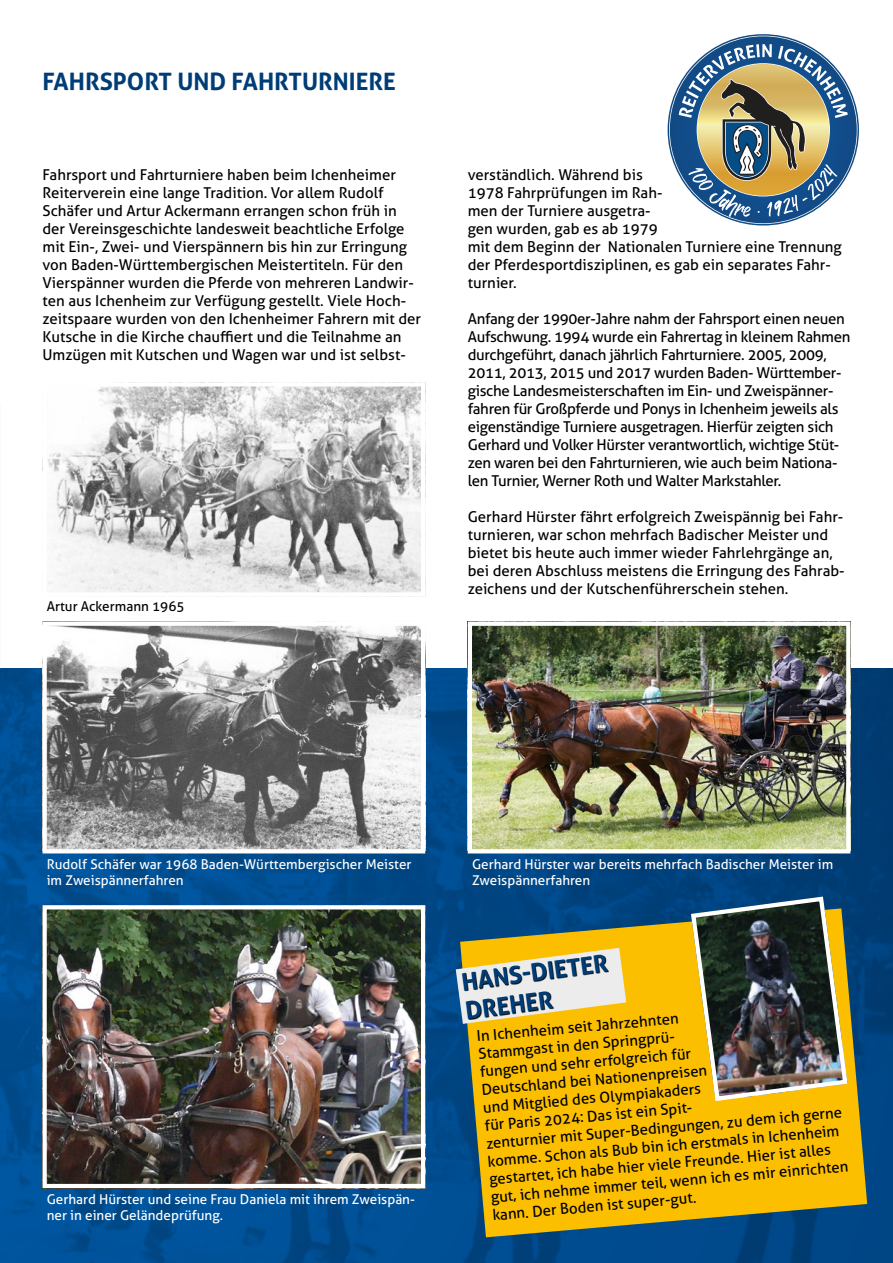
<style>
.page{position:relative;width:893px;height:1263px;background:#fff}
.page>*{position:absolute;margin:0;border:0;box-sizing:border-box;transform-origin:0 0}
.t1{font:700 24px/29.1px "Aller";color:#003d76}
.t2{font:15px/18px "Aller";color:#000}
.t3{font:15px/18px "Aller";letter-spacing:-.02em;color:#000}
.t4{font:13.5px/16.2px "Aller";color:#fff}
.t5{font:13.5px "Aller";color:#000}
</style>
<div class="page">
<img style="left:0;top:668px;width:893px;height:595px">
<img style="left:48px;top:387px;width:372px;height:205px">
<div style="left:43px;top:382px;width:382px;height:215px;border:4px solid #fff"></div>
<img style="left:473px;top:626px;width:372px;height:222px">
<div style="left:468px;top:621px;width:382px;height:232px;border:4px solid #fff"></div>
<img style="left:48px;top:910px;width:372px;height:273px">
<div style="left:43px;top:905px;width:382px;height:283px;border:4px solid #fff"></div>
<img style="left:48px;top:626px;width:372px;height:222px">
<div style="left:43px;top:621px;width:382px;height:232px;border:4px solid #fff"></div>
<svg style="left:460px;top:908px;width:407px;height:329px;fill:#fcbf00"></svg>
<svg style="left:456px;top:948px;width:170px;height:76px"></svg>
<svg style="left:463px;top:955px;width:146px;height:64px;fill:#ece8e7"></svg>
<img style="left:689px;top:894px;width:161px;height:209px">
<svg style="left:670px;top:36px;width:187px;height:187px"></svg>
<svg style="left:679px;top:44px;width:169px;height:173px"></svg>
<h1 class="t1" style="left:43px;top:67px;width:355px">FAHRSPORT UND FAHRTURNIERE</h1>
<p class="t2" style="left:43px;top:166px;width:380px">Fahrsport und Fahrturniere haben beim Ichenheimer Reiterverein eine lange Tradition. Vor allem Rudolf Schäfer und Artur Ackermann errangen schon früh in der Vereinsgeschichte landesweit beachtliche Erfolge mit Ein-, Zwei- und Vierspännern bis hin zur Erringung von Baden-Württembergischen Meistertiteln. Für den Vierspänner wurden die Pferde von mehreren Landwir&shy;ten aus Ichenheim zur Verfügung gestellt. Viele Hoch&shy;zeitspaare wurden von den Ichenheimer Fahrern mit der Kutsche in die Kirche chauffiert und die Teilnahme an Umzügen mit Kutschen und Wagen war und ist selbst-</p>
<p class="t2" style="left:468px;top:166px;width:376px">verständlich. Während bis<br>1978 Fahrprüfungen im Rah-<br>men der Turniere ausgetra-<br>gen wurden, gab es ab 1979<br>mit dem Beginn der Nationalen Turniere eine Trennung der Pferdesportdisziplinen, es gab ein separates Fahr&shy;turnier.</p>
<p class="t3" style="left:468px;top:310px;width:384px">Anfang der 1990er-Jahre nahm der Fahrsport einen neuen Aufschwung. 1994 wurde ein Fahrertag in kleinem Rahmen durchgeführt, danach jährlich Fahrturniere. 2005, 2009, 2011, 2013, 2015 und 2017 wurden Baden- Württember&shy;gische Landesmeisterschaften im Ein- und Zweispänner&shy;fahren für Großpferde und Ponys in Ichenheim jeweils als eigenständige Turniere ausgetragen. Hierfür zeigten sich Gerhard und Volker Hürster verantwortlich, wichtige Stüt&shy;zen waren bei den Fahrturnieren, wie auch beim Nationa&shy;len Turnier, Werner Roth und Walter Markstahler.</p>
<p class="t2" style="left:468px;top:508px;width:378px">Gerhard Hürster fährt erfolgreich Zweispännig bei Fahr&shy;turnieren, war schon mehrfach Badischer Meister und bietet bis heute auch immer wieder Fahrlehrgänge an, bei deren Abschluss meistens die Erringung des Fahrab&shy;zeichens und der Kutschenführerschein stehen.</p>
<p class="t5" style="left:47px;top:598px;width:139px">Artur Ackermann 1965</p>
<p class="t4" style="left:47px;top:856px;width:366px">Rudolf Schäfer war 1968 Baden-Württembergischer Meister im Zweispännerfahren</p>
<p class="t4" style="left:47px;top:1191px;width:370px">Gerhard Hürster und seine Frau Daniela mit ihrem Zweispän&shy;ner in einer Geländeprüfung.</p>
<p class="t4" style="left:472px;top:856px;width:363px">Gerhard Hürster war bereits mehrfach Badischer Meister im<br>Zweispännerfahren</p>
<h1 class="t1" style="left:460px;top:967px;width:149px;rotate:-7deg">HANS-DIETER<br>DREHER</h1>
<p class="t2" style="left:476px;top:1027px;width:360px;rotate:-5deg">In Ichenheim seit Jahrzehnten<br>Stammgast in den Springprü-<br>fungen und sehr erfolgreich für<br>Deutschland bei Nationenpreisen<br>und Mitglied des Olympiakaders<br>für Paris 2024: Das ist ein Spit-<br>zenturnier mit Super-Bedingungen, zu dem ich gerne komme. Schon als Bub bin ich erstmals in Ichenheim gestartet, ich habe hier viele Freunde. Hier ist alles gut, ich nehme immer teil, wenn ich es mir einrichten kann. Der Boden ist super-gut.</p>
</div>
